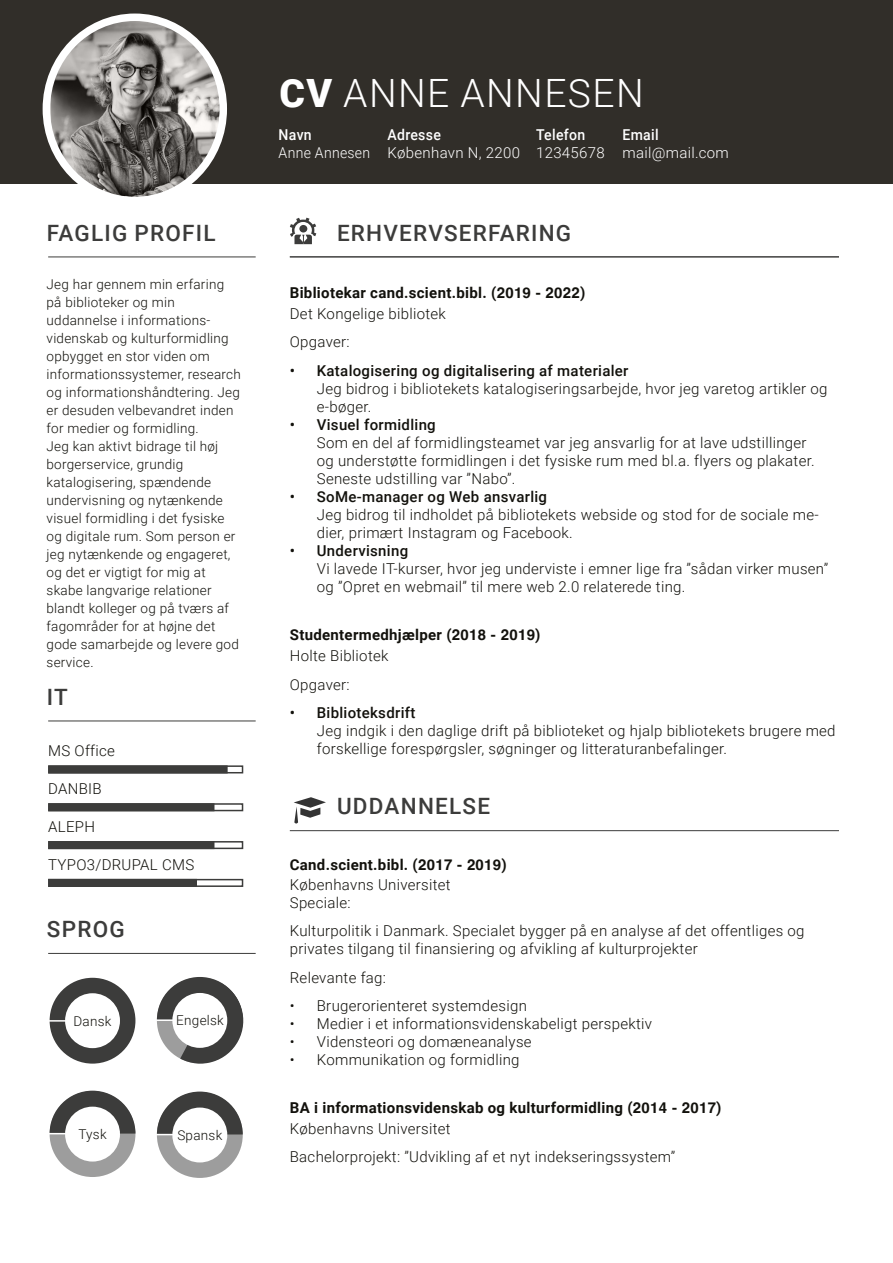
<style>
.page{position:relative;width:893px;height:1263px;background:#fff}
.page>*{position:absolute;margin:0;border:0;box-sizing:border-box;transform-origin:0 0}
.t1{font:300 39px "Roboto";letter-spacing:.035em;color:#fff}
.t2{font:500 22.5px "Roboto";letter-spacing:.055em;color:#3c3c3b}
.t3{font:300 15px/18px "Roboto";letter-spacing:.02em;color:#12110c}
.t4{font:700 15px/21px "Roboto";letter-spacing:.02em;color:#12110c}
.t5{font:500 15px "Roboto";letter-spacing:.02em;color:#12110c}
.t6{font:300 15px "Roboto";letter-spacing:.02em;color:#fff}
.t7{font:500 15px "Roboto";letter-spacing:.02em;color:#fff;scale:.94 1}
.t8{font:300 15px "Roboto";letter-spacing:.02em;color:#fff;scale:.94 1}
.t9{font:300 13.5px/18px "Roboto";letter-spacing:.02em;color:#12110c}
.s1{font-weight:900}
.s2{font-family:"Helvetica"}
.s3{font-weight:300}
.s4{font-weight:700}
.s5{font-family:"Helvetica";font-weight:700}
</style>
<div class="page">
<div style="left:0;top:1px;width:893px;height:183px;background:#312e29"></div>
<hr style="left:290px;top:256px;width:549px;height:1px;background:#3c3c3b">
<hr style="left:48px;top:257px;width:208px;height:1px;background:#3c3c3b">
<hr style="left:290px;top:257px;width:549px;height:1px;background:#3c3c3b">
<hr style="left:290px;top:830px;width:549px;height:1px;background:#3c3c3b">
<svg style="left:290px;top:218px;width:26px;height:26px"></svg>
<svg style="left:294px;top:797px;width:32px;height:27px"></svg>
<img style="left:46px;top:20px;width:177px;height:175px">
<div style="left:43px;top:14px;width:184px;height:190px;border:8px solid #fff;border-radius:50%"></div>
<div style="left:48px;top:765px;width:195px;height:8px;border:2px solid #3c3c3b"></div>
<div style="left:49px;top:766px;width:178px;height:7px;background:#3c3c3b"></div>
<div style="left:48px;top:765px;width:180px;height:8px;border:2px solid #3c3c3b"></div>
<div style="left:48px;top:803px;width:195px;height:8px;border:2px solid #3c3c3b"></div>
<div style="left:49px;top:804px;width:165px;height:6px;background:#3c3c3b"></div>
<div style="left:48px;top:803px;width:166px;height:8px;border:2px solid #3c3c3b"></div>
<div style="left:48px;top:841px;width:195px;height:8px;border:2px solid #3c3c3b"></div>
<div style="left:49px;top:842px;width:165px;height:6px;background:#3c3c3b"></div>
<div style="left:48px;top:841px;width:166px;height:8px;border:2px solid #3c3c3b"></div>
<div style="left:48px;top:879px;width:195px;height:8px;border:2px solid #3c3c3b"></div>
<div style="left:49px;top:880px;width:147px;height:6px;background:#3c3c3b"></div>
<div style="left:48px;top:879px;width:149px;height:8px;border:2px solid #3c3c3b"></div>
<hr style="left:48px;top:721px;width:208px;height:1px;background:#3c3c3b">
<hr style="left:48px;top:953px;width:208px;height:1px;background:#3c3c3b">
<div style="left:50px;top:978px;width:85px;height:85px;background:#3c3c3b;border-radius:50%"></div>
<svg style="left:157px;top:1091px;width:86px;height:37px"></svg>
<svg style="left:50px;top:1091px;width:85px;height:36px"></svg>
<svg style="left:157px;top:977px;width:87px;height:87px"></svg>
<svg style="left:50px;top:1091px;width:85px;height:86px;background:#6e6e6e"></svg>
<svg style="left:157px;top:1092px;width:86px;height:86px;background:#6f6f6f"></svg>
<div style="left:65px;top:993px;width:55px;height:55px;background:#fff;border-radius:50%"></div>
<div style="left:172px;top:993px;width:55px;height:55px;background:#fff;border-radius:50%"></div>
<div style="left:65px;top:1107px;width:55px;height:54px;background:#fff;border-radius:50%"></div>
<div style="left:172px;top:1107px;width:55px;height:55px;background:#fff;border-radius:50%"></div>
<hr style="left:31px;top:1020px;width:62px;height:1px;background:#fff">
<hr style="left:150px;top:1019px;width:62px;height:2px;background:#fff">
<hr style="left:44px;top:1133px;width:61px;height:1px;background:#fff">
<hr style="left:153px;top:1134px;width:61px;height:1px;background:#fff">
<h1 class="t1" style="left:279px;top:66px;width:366px"><span class="s1">CV</span> ANNE ANNESEN</h1>
<p class="t7" style="left:279px;top:124px;width:37px">Navn</p>
<p class="t8" style="left:279px;top:142px;width:99px">Anne Annesen</p>
<p class="t7" style="left:388px;top:124px;width:58px">Adresse</p>
<p class="t6" style="left:388px;top:142px;width:134px">København N, 2200</p>
<p class="t7" style="left:536px;top:124px;width:54px">Telefon</p>
<p class="t6" style="left:536px;top:142px;width:70px">12345678</p>
<p class="t7" style="left:622px;top:124px;width:40px">Email</p>
<p class="t6" style="left:622px;top:142px;width:108px">mail@mail.com</p>
<h2 class="t2" style="left:47px;top:217px;width:170px">FAGLIG PROFIL</h2>
<h2 class="t2" style="left:337px;top:217px;width:236px">ERHVERVSERFARING</h2>
<p class="t9" style="left:47px;top:275px;width:196px">Jeg har gennem min erfaring på biblioteker og min uddannelse i informations&shy;videnskab og kulturformidling opbygget en stor viden om informationssystemer, research og informationshåndtering. Jeg er desuden velbevandret inden for medier og formidling.<br>Jeg kan aktivt bidrage til høj borgerservice, grundig katalogisering, spændende undervisning og nytænkende visuel formidling i det fysiske og digitale rum. Som person er jeg nytænkende og engageret, og det er vigtigt for mig at skabe langvarige relationer blandt kolleger og på tværs af fagområder for at højne det gode samarbejde og levere god service.</p>
<h2 class="t2" style="left:47px;top:681px;width:22px">IT</h2>
<p class="t3" style="left:48px;top:741px;width:68px">MS Office</p>
<p class="t3" style="left:48px;top:779px;width:55px">DANBIB</p>
<p class="t3" style="left:48px;top:817px;width:48px">ALEPH</p>
<p class="t3" style="left:48px;top:855px;width:148px">TYPO3/DRUPAL CMS</p>
<h2 class="t2" style="left:47px;top:913px;width:79px">SPROG</h2>
<p class="t9" style="left:74px;top:1011px;width:40px">Dansk</p>
<p class="t9" style="left:176px;top:1011px;width:49px">Engelsk</p>
<p class="t9" style="left:78px;top:1124px;width:30px">Tysk</p>
<p class="t9" style="left:177px;top:1126px;width:46px">Spansk</p>
<p class="t4" style="left:290px;top:282px;width:297px">Bibliotekar cand.scient.bibl. (<span class="s2">2019 - 2022</span>)<br><span class="s3">Det Kongelige bibliotek</span></p>
<p class="t3" style="left:290px;top:333px;width:61px">Opgaver:</p>
<p class="t5" style="left:290px;top:360px;width:340px">• Katalogisering og digitalisering af materialer</p>
<p class="t3" style="left:317px;top:379px;width:512px">Jeg bidrog i bibliotekets katalogiseringsarbejde, hvor jeg varetog artikler og e-bøger.</p>
<p class="t5" style="left:290px;top:414px;width:147px">• Visuel formidling</p>
<p class="t3" style="left:317px;top:433px;width:499px">Som en del af formidlingsteamet var jeg ansvarlig for at lave udstillinger og understøtte formidlingen i det fysiske rum med bl.a. flyers og plakater.<br>Seneste udstilling var ”Nabo”.</p>
<p class="t5" style="left:290px;top:486px;width:259px">• SoMe-manager og Web ansvarlig</p>
<p class="t3" style="left:317px;top:505px;width:503px">Jeg bidrog til indholdet på bibliotekets webside og stod for de sociale me&shy;dier, primært Instagram og Facebook.</p>
<p class="t5" style="left:290px;top:540px;width:120px">• Undervisning</p>
<p class="t3" style="left:317px;top:559px;width:513px">Vi lavede IT-kurser, hvor jeg underviste i emner lige fra ”sådan virker musen” og ”Opret en webmail” til mere web 2.0 relaterede ting.</p>
<p class="t4" style="left:290px;top:624px;width:252px">Studentermedhjælper (<span class="s2">2018 - 2019</span>)<br><span class="s3">Holte Bibliotek</span></p>
<p class="t3" style="left:290px;top:675px;width:61px">Opgaver:</p>
<p class="t5" style="left:290px;top:702px;width:127px">• Biblioteksdrift</p>
<p class="t3" style="left:317px;top:721px;width:520px">Jeg indgik i den daglige drift på biblioteket og hjalp bibliotekets brugere med forskellige forespørgsler, søgninger og litteraturanbefalinger.</p>
<h2 class="t2" style="left:337px;top:791px;width:155px">UDDANNELSE</h2>
<p class="t3" style="left:290px;top:854px;width:219px;line-height:19.8px"><span class="s4">Cand.scient.bibl. (</span><span class="s5">2017 - 2019</span><span class="s4">)<br></span>Københavns Universitet</p>
<p class="t3" style="left:290px;top:887px;width:516px;line-height:28.5px">Speciale:<br>Kulturpolitik i Danmark. Specialet bygger på en analyse af det offentliges og</p>
<p class="t3" style="left:290px;top:934px;width:409px;line-height:28.5px">privates tilgang til finansiering og afvikling af kulturprojekter<br>Relevante fag:</p>
<p class="t3" style="left:290px;top:996px;width:239px">• Brugerorienteret systemdesign</p>
<p class="t3" style="left:290px;top:1014px;width:364px">• Medier i et informationsvidenskabeligt perspektiv</p>
<p class="t3" style="left:290px;top:1032px;width:243px">• Vidensteori og domæneanalyse</p>
<p class="t3" style="left:290px;top:1050px;width:231px">• Kommunikation og formidling</p>
<p class="t4" style="left:290px;top:1096px;width:433px">BA i informationsvidenskab og kulturformidling (<span class="s2">2014 - 2017</span>)<br><span class="s3">Københavns Universitet</span></p>
<p class="t3" style="left:290px;top:1147px;width:387px">Bachelorprojekt: ”Udvikling af et nyt indekseringssystem”</p>
</div>
